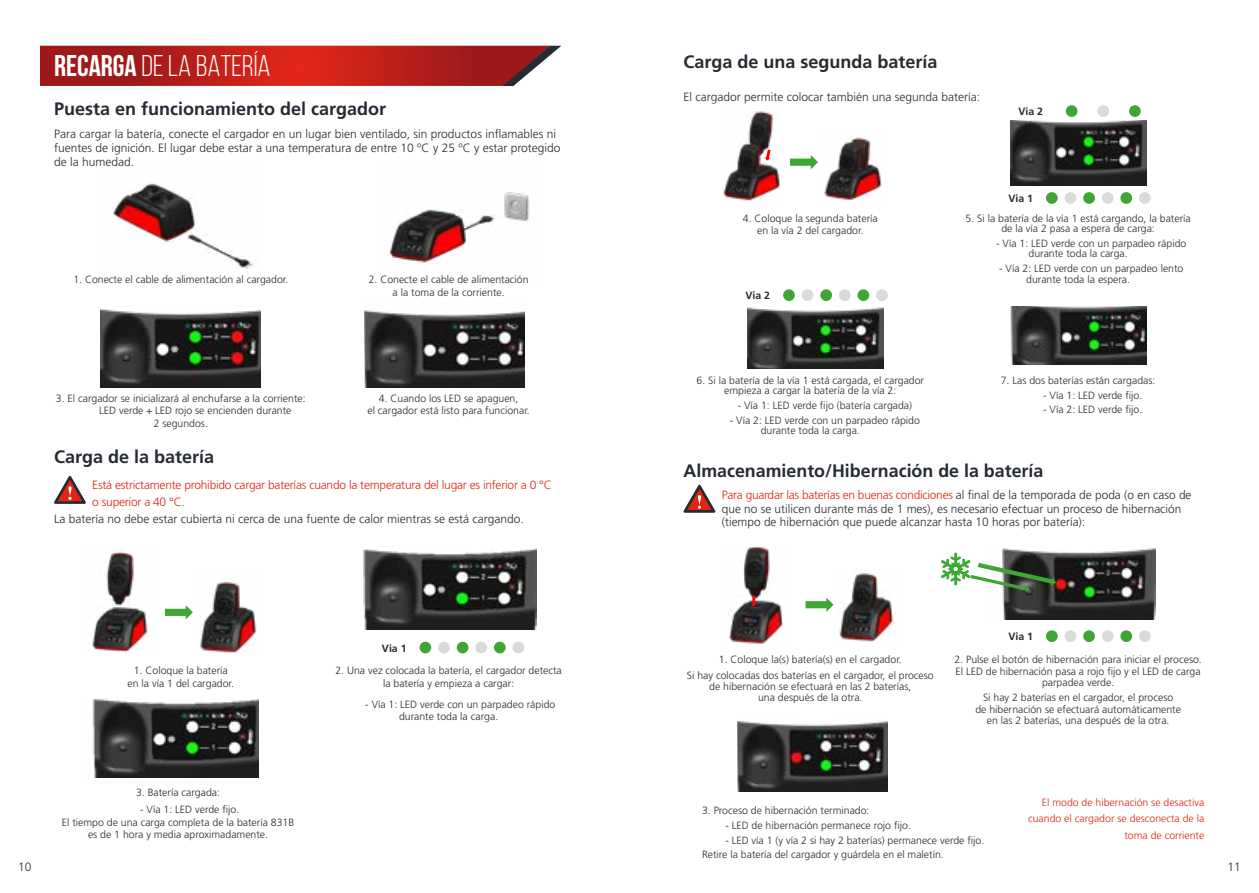
<style>
.page{position:relative;width:1259px;height:893px;background:#fff}
.page>*{position:absolute;margin:0;border:0;box-sizing:border-box;transform-origin:0 0}
.t1{font:30px "Bebas Neue";color:#fff}
.t2{font:700 18px "Frutiger Pro";color:#262b33}
.t3{font:300 12px/13.5px "Frutiger Pro";color:#262b33}
.t4{font:300 12px/16.5px "Frutiger Pro";letter-spacing:-.02em;color:#e42313}
.t5{font:300 10.5px/12.6px "Frutiger Pro";color:#262b33;text-align:center}
.t6{font:300 10.5px/16.5px "Frutiger Pro";color:#e42313;text-align:right}
.t7{font:700 10.5px "Frutiger Pro";letter-spacing:.005em;color:#262b33}
.s1{font-weight:700}
.s2{color:#e42313}
</style>
<div class="page">
<svg style="left:683px;top:485px;width:32px;height:28px"></svg>
<div style="left:783px;top:289px;width:12px;height:12px;background:#3fa535;border-radius:50%"></div>
<div style="left:820px;top:289px;width:12px;height:12px;background:#3fa535;border-radius:50%"></div>
<div style="left:857px;top:289px;width:12px;height:12px;background:#3fa535;border-radius:50%"></div>
<div style="left:801px;top:289px;width:12px;height:12px;background:#dadada;border-radius:50%"></div>
<div style="left:839px;top:289px;width:11px;height:12px;background:#dadada;border-radius:50%"></div>
<div style="left:876px;top:289px;width:12px;height:12px;background:#dadada;border-radius:50%"></div>
<div style="left:1046px;top:192px;width:11px;height:12px;background:#3fa535;border-radius:50%"></div>
<div style="left:1083px;top:192px;width:12px;height:12px;background:#3fa535;border-radius:50%"></div>
<div style="left:1120px;top:192px;width:12px;height:12px;background:#3fa535;border-radius:50%"></div>
<div style="left:1064px;top:192px;width:12px;height:12px;background:#dadada;border-radius:50%"></div>
<div style="left:1101px;top:192px;width:12px;height:12px;background:#dadada;border-radius:50%"></div>
<div style="left:1139px;top:192px;width:11px;height:12px;background:#dadada;border-radius:50%"></div>
<div style="left:1065px;top:105px;width:12px;height:12px;background:#3fa535;border-radius:50%"></div>
<div style="left:1097px;top:105px;width:12px;height:12px;background:#dadada;border-radius:50%"></div>
<div style="left:1129px;top:105px;width:11px;height:12px;background:#3fa535;border-radius:50%"></div>
<div style="left:1046px;top:630px;width:11px;height:12px;background:#3fa535;border-radius:50%"></div>
<div style="left:1083px;top:630px;width:12px;height:12px;background:#3fa535;border-radius:50%"></div>
<div style="left:1120px;top:630px;width:12px;height:12px;background:#3fa535;border-radius:50%"></div>
<div style="left:1064px;top:630px;width:12px;height:12px;background:#dadada;border-radius:50%"></div>
<div style="left:1101px;top:630px;width:12px;height:12px;background:#dadada;border-radius:50%"></div>
<div style="left:1139px;top:630px;width:11px;height:12px;background:#dadada;border-radius:50%"></div>
<img style="left:723px;top:112px;width:56px;height:89px">
<img style="left:824px;top:137px;width:58px;height:64px">
<svg style="left:790px;top:155px;width:28px;height:14px"></svg>
<img style="left:1010px;top:120px;width:136px;height:66px">
<img style="left:728px;top:546px;width:55px;height:98px">
<img style="left:839px;top:573px;width:55px;height:69px">
<svg style="left:805px;top:598px;width:28px;height:14px"></svg>
<img style="left:1002px;top:549px;width:153px;height:70px">
<svg style="left:941px;top:552px;width:115px;height:40px"></svg>
<img style="left:747px;top:307px;width:136px;height:61px">
<img style="left:1010px;top:306px;width:136px;height:59px">
<img style="left:737px;top:721px;width:150px;height:70px">
<svg style="left:765px;top:150px;width:5px;height:11px"></svg>
<svg style="left:750px;top:595px;width:6px;height:12px"></svg>
<svg style="left:40px;top:46px;width:521px;height:40px;background:#b62925"></svg>
<svg style="left:54px;top:476px;width:32px;height:28px"></svg>
<div style="left:419px;top:642px;width:12px;height:11px;background:#3fa535;border-radius:50%"></div>
<div style="left:457px;top:642px;width:11px;height:11px;background:#3fa535;border-radius:50%"></div>
<div style="left:494px;top:642px;width:12px;height:11px;background:#3fa535;border-radius:50%"></div>
<div style="left:438px;top:642px;width:12px;height:11px;background:#dadada;border-radius:50%"></div>
<div style="left:475px;top:642px;width:12px;height:11px;background:#dadada;border-radius:50%"></div>
<div style="left:512px;top:642px;width:12px;height:11px;background:#dadada;border-radius:50%"></div>
<img style="left:113px;top:183px;width:144px;height:86px">
<img style="left:389px;top:192px;width:141px;height:73px">
<img style="left:364px;top:310px;width:161px;height:78px">
<img style="left:89px;top:551px;width:59px;height:102px">
<img style="left:200px;top:581px;width:57px;height:72px">
<svg style="left:165px;top:605px;width:28px;height:14px"></svg>
<img style="left:363px;top:548px;width:173px;height:82px">
<img style="left:92px;top:699px;width:166px;height:79px">
<img style="left:101px;top:308px;width:160px;height:80px">
<h1 class="t1" style="left:54px;top:50px;width:218px"><span class="s1">RECARGA</span> DE LA BATERÍA</h1>
<h2 class="t2" style="left:54px;top:98px;width:334px">Puesta en funcionamiento del cargador</h2>
<p class="t3" style="left:54px;top:126px;width:508px;line-height:14.4px">Para cargar la batería, conecte el cargador en un lugar bien ventilado, sin productos inflamables ni fuentes de ignición. El lugar debe estar a una temperatura de entre 10 ºC y 25 ºC y estar protegido de la humedad.</p>
<p class="t5" style="left:73px;top:273px;width:216px">1. Conecte el cable de alimentación al cargador.</p>
<p class="t5" style="left:56px;top:392px;width:251px">3. El cargador se inicializará al enchufarse a la corriente:</p>
<p class="t5" style="left:99px;top:404px;width:194px">LED verde + LED rojo se encienden durante</p>
<p class="t5" style="left:154px;top:417px;width:56px">2 segundos.</p>
<p class="t5" style="left:369px;top:273px;width:161px">2. Conecte el cable de alimentación a la toma de la corriente.</p>
<p class="t5" style="left:367px;top:392px;width:164px">4. Cuando los LED se apaguen,<br>el cargador está listo para funcionar.</p>
<h2 class="t2" style="left:54px;top:446px;width:162px">Carga de la batería</h2>
<p class="t4" style="left:92px;top:477px;width:461px">Está estrictamente prohibido cargar baterías cuando la temperatura del lugar es inferior a 0 °C o superior a 40 °C.</p>
<p class="t3" style="left:54px;top:512px;width:471px">La batería no debe estar cubierta ni cerca de una fuente de calor mientras se está cargando.</p>
<p class="t5" style="left:128px;top:664px;width:108px">1. Coloque la batería en la vía 1 del cargador.</p>
<p class="t7" style="left:382px;top:642px;width:26px">Via 1</p>
<p class="t5" style="left:335px;top:664px;width:228px">2. Una vez colocada la batería, el cargador detecta la batería y empieza a cargar:</p>
<p class="t5" style="left:399px;top:698px;width:158px;text-align:left;text-indent:-34px">- Vía 1: LED verde con un parpadeo rápido durante toda la carga.</p>
<h2 class="t2" style="left:683px;top:51px;width:256px">Carga de una segunda batería</h2>
<p class="t3" style="left:683px;top:90px;width:298px">El cargador permite colocar también una segunda batería:</p>
<p class="t7" style="left:1018px;top:105px;width:26px">Via 2</p>
<p class="t7" style="left:1008px;top:192px;width:26px">Via 1</p>
<p class="t5" style="left:743px;top:212px;width:136px">4. Coloque la segunda batería en la vía 2 del cargador.</p>
<p class="t5" style="left:965px;top:213px;width:227px;line-height:10.5px">5. Si la batería de la vía 1 está cargando, la batería de la vía 2 pasa a espera de carga:</p>
<p class="t5" style="left:1028px;top:238px;width:159px;line-height:10.5px;text-align:left;text-indent:-32px">- Vía 1: LED verde con un parpadeo rápido durante toda la carga.</p>
<p class="t5" style="left:1026px;top:263px;width:159px;line-height:10.5px;text-align:left;text-indent:-27px">- Vía 2: LED verde con un parpadeo lento durante toda la espera.</p>
<p class="t7" style="left:745px;top:289px;width:26px">Via 2</p>
<p class="t5" style="left:696px;top:375px;width:229px;line-height:10.5px">6. Si la batería de la vía 1 está cargada, el cargador empieza a cargar la batería de la vía 2:</p>
<p class="t5" style="left:738px;top:399px;width:176px">- Vía 1: LED verde fijo (batería cargada)</p>
<p class="t5" style="left:760px;top:415px;width:161px;line-height:10.5px;text-align:left;text-indent:-31px">- Vía 2: LED verde con un parpadeo rápido durante toda la carga.</p>
<p class="t5" style="left:1000px;top:374px;width:156px">7. Las dos baterías están cargadas:</p>
<p class="t5" style="left:1043px;top:389px;width:101px">- Vía 1: LED verde fijo.</p>
<p class="t5" style="left:1043px;top:403px;width:101px">- Vía 2: LED verde fijo.</p>
<h2 class="t2" style="left:683px;top:460px;width:361px">Almacenamiento/Hibernación de la batería</h2>
<p class="t3" style="left:722px;top:488px;width:471px"><span class="s2">Para guardar las baterías en buenas condiciones</span> al final de la temporada de poda (o en caso de que no se utilicen durante más de 1 mes), es necesario efectuar un proceso de hibernación (tiempo de hibernación que puede alcanzar hasta 10 horas por batería):</p>
<p class="t5" style="left:687px;top:652px;width:248px;line-height:15.5px">1. Coloque la(s) batería(s) en el cargador.<br>Si hay colocadas dos baterías en el cargador, el proceso</p>
<p class="t5" style="left:709px;top:681px;width:204px;line-height:11.2px">de hibernación se efectuará en las 2 baterías, una después de la otra.</p>
<p class="t7" style="left:1008px;top:630px;width:26px">Via 1</p>
<p class="t5" style="left:954px;top:654px;width:249px;line-height:11.2px">2. Pulse el botón de hibernación para iniciar el proceso.<br>El LED de hibernación pasa a rojo fijo y el LED de carga parpadea verde.</p>
<p class="t5" style="left:975px;top:692px;width:207px;line-height:11.2px">Si hay 2 baterías en el cargador, el proceso<br>de hibernación se efectuará automáticamente en las 2 baterías, una después de la otra.</p>
<p class="t5" style="left:136px;top:786px;width:86px">3. Batería cargada:</p>
<p class="t5" style="left:140px;top:803px;width:101px">- Vía 1: LED verde fijo.</p>
<p class="t5" style="left:62px;top:816px;width:234px">El tiempo de una carga completa de la batería 831B</p>
<p class="t5" style="left:88px;top:828px;width:182px">es de 1 hora y media aproximadamente.</p>
<p class="t6" style="left:1028px;top:794px;width:178px">El modo de hibernación se desactiva cuando el cargador se desconecta de la toma de corriente</p>
<p class="t5" style="left:702px;top:804px;width:169px">3. Proceso de hibernación terminado:</p>
<p class="t5" style="left:725px;top:819px;width:187px">- LED de hibernación permanece rojo fijo.</p>
<p class="t5" style="left:702px;top:832px;width:284px;line-height:14.7px;text-align:left;text-indent:23px">- LED vía 1 (y vía 2 si hay 2 baterías) permanece verde fijo.<br>Retire la batería del cargador y guárdela en el maletín.</p>
<p class="t3" style="left:18px;top:860px;width:15px">10</p>
<p class="t3" style="left:1227px;top:860px;width:15px">11</p>
</div>
